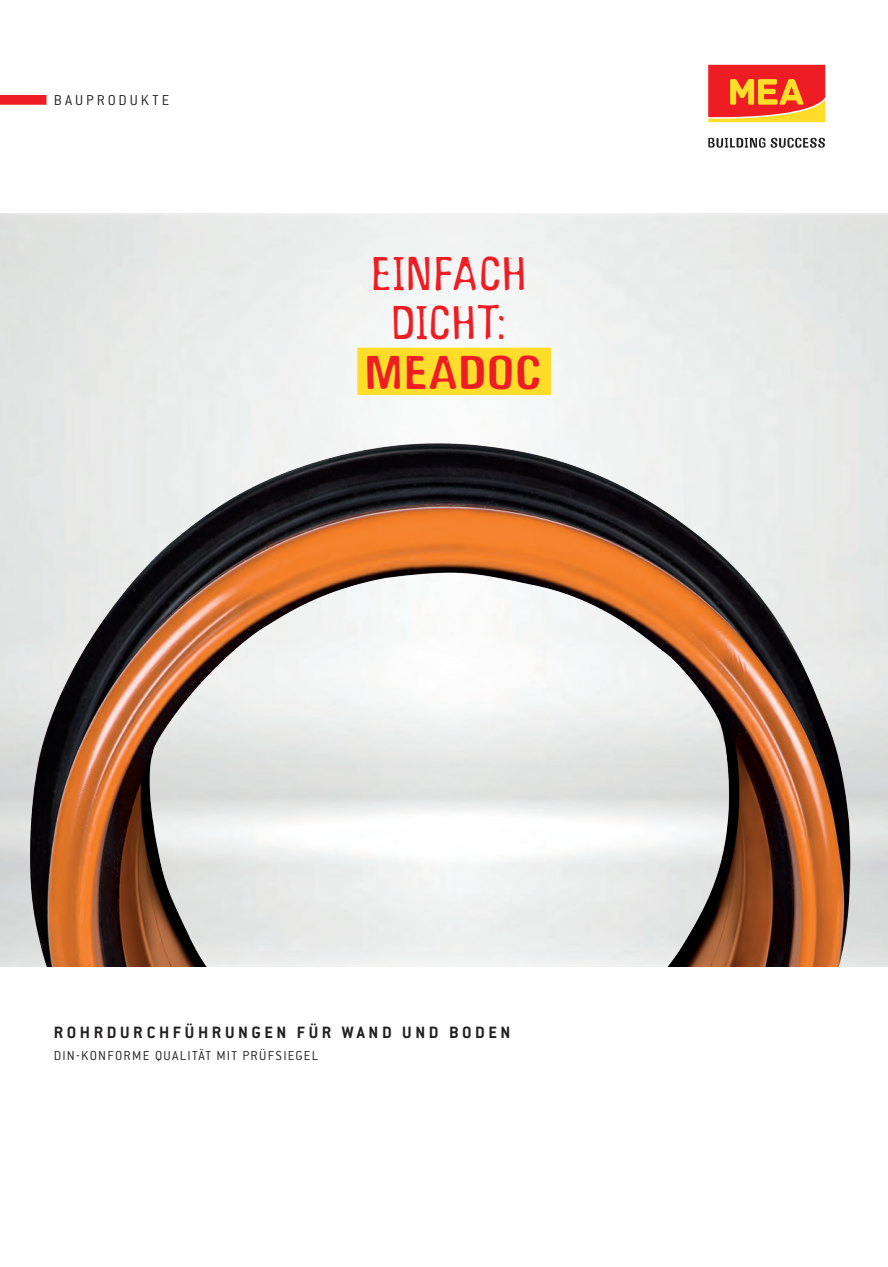
<style>
.page{position:relative;width:888px;height:1267px;background:#fff}
.page>*{position:absolute;margin:0;border:0;box-sizing:border-box;transform-origin:0 0}
.Titel____Headline_Ga{font:500 49.5px "Gagamond MEA";letter-spacing:.04em;color:#ee1d23}
.Titel____Headline_Ga-2{font:700 49.5px "Gagamond MEA";letter-spacing:.045em;color:#ee1d23}
.Produkt_Titel____Pro{font:700 18px "Conduit ITC Pro";letter-spacing:.2em;color:#231f20}
.t1{font:300 15.75px "Conduit ITC Pro";letter-spacing:.19em;color:#231f20}
.Produkt_Titel____Pro-2{font:300 14.25px "Conduit ITC Pro";letter-spacing:.085em;color:#231f20}
</style>
<div class="page">
<svg style="left:708px;top:65px;width:117px;height:57px;background:#f35f2b"></svg>
<svg style="left:724px;top:137px;width:100px;height:11px"></svg>
<div style="left:0;top:95px;width:46px;height:10px;background:#ee1d23"></div>
<svg style="left:184px;top:83px;width:539px;height:347px"></svg>
<div style="left:236px;top:135px;width:436px;height:387px;background:#f3f4f3"></div>
<div style="left:357px;top:348px;width:194px;height:47px;background:#ffdd2b"></div>
<img style="left:8px;top:430px;width:857px;height:536px">
<p class="t1" style="left:54px;top:91px;width:117px">BAUPRODUKTE</p>
<p class="Titel____Headline_Ga" style="left:371px;top:247px;width:156px">EINFACH</p>
<p class="Titel____Headline_Ga" style="left:391px;top:296px;width:116px">DICHT:</p>
<p class="Titel____Headline_Ga-2" style="left:366px;top:344px;width:175px">MEADOC</p>
<p class="Produkt_Titel____Pro" style="left:54px;top:1021px;width:458px">ROHRDURCHFÜHRUNGEN FÜR WAND UND BODEN</p>
<p class="Produkt_Titel____Pro-2" style="left:54px;top:1047px;width:266px">DIN-KONFORME QUALITÄT MIT PRÜFSIEGEL</p>
</div>
